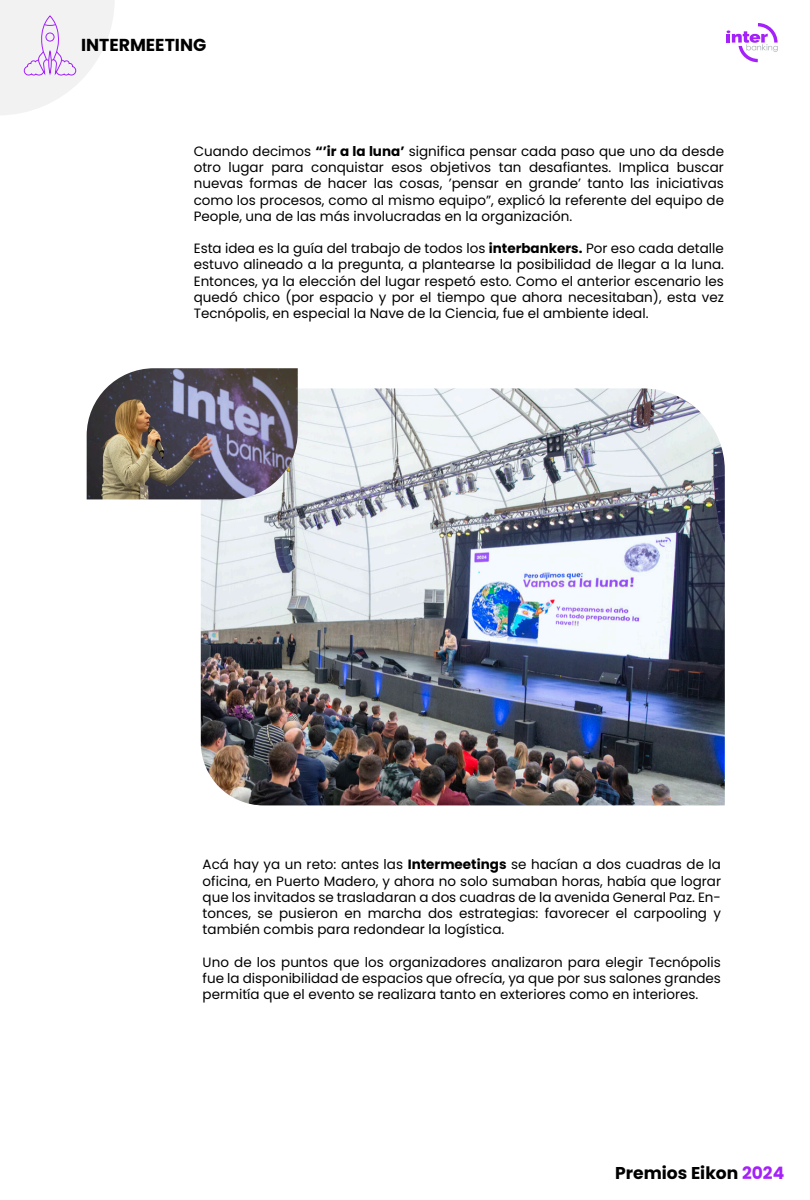
<style>
.page{position:relative;width:810px;height:1200px;background:#fff}
.page>*{position:absolute;margin:0;border:0;box-sizing:border-box;transform-origin:0 0}
.t1{font:700 17.33px "Poppins";color:#000}
.t2{font:700 17.1px "Poppins";color:#000}
.t3{font:13.5px/16.2px "Poppins";color:#000;text-align:justify}
.s1{font-weight:700}
.s2{color:#a421f9}
</style>
<div class="page">
<svg style="left:727px;top:23px;width:51px;height:39px"></svg>
<svg style="left:0;top:0;width:114px;height:115px"></svg>
<div style="left:46px;top:33px;width:8px;height:8px;border:1px solid #a421f9;border-radius:50%"></div>
<img style="left:201px;top:388px;width:524px;height:417px">
<img style="left:87px;top:368px;width:211px;height:131px">
<p class="t1" style="left:81px;top:35px;width:127px">INTERMEETING</p>
<p class="t3" style="left:194px;top:143px;width:532px">Cuando decimos <span class="s1">“’ir a la luna’</span> significa pensar cada paso que uno da desde otro lugar para conquistar esos objetivos tan desafiantes. Implica buscar nuevas formas de hacer las cosas, ’pensar en grande’ tanto las iniciativas como los procesos, como al mismo equipo”, explicó la referente del equipo de People, una de las más involucradas en la organización.</p>
<p class="t3" style="left:194px;top:241px;width:532px">Esta idea es la guía del trabajo de todos los <span class="s1">interbankers.</span> Por eso cada detalle estuvo alineado a la pregunta, a plantearse la posibilidad de llegar a la luna.<br>Entonces, ya la elección del lugar respetó esto. Como el anterior escenario les quedó chico (por espacio y por el tiempo que ahora necesitaban), esta vez Tecnópolis, en especial la Nave de la Ciencia, fue el ambiente ideal.</p>
<p class="t3" style="left:203px;top:857px;width:520px">Acá hay ya un reto: antes las <span class="s1">Intermeetings</span> se hacían a dos cuadras de la oficina, en Puerto Madero, y ahora no solo sumaban horas, había que lograr que los invitados se trasladaran a dos cuadras de la avenida General Paz. En&shy;tonces, se pusieron en marcha dos estrategias: favorecer el carpooling y también combis para redondear la logística.</p>
<p class="t3" style="left:203px;top:954px;width:520px">Uno de los puntos que los organizadores analizaron para elegir Tecnópolis fue la disponibilidad de espacios que ofrecía, ya que por sus salones grandes permitía que el evento se realizara tanto en exteriores como en interiores.</p>
<p class="t2" style="left:615px;top:1163px;width:171px">Premios Eikon <span class="s2">2024</span></p>
</div>
